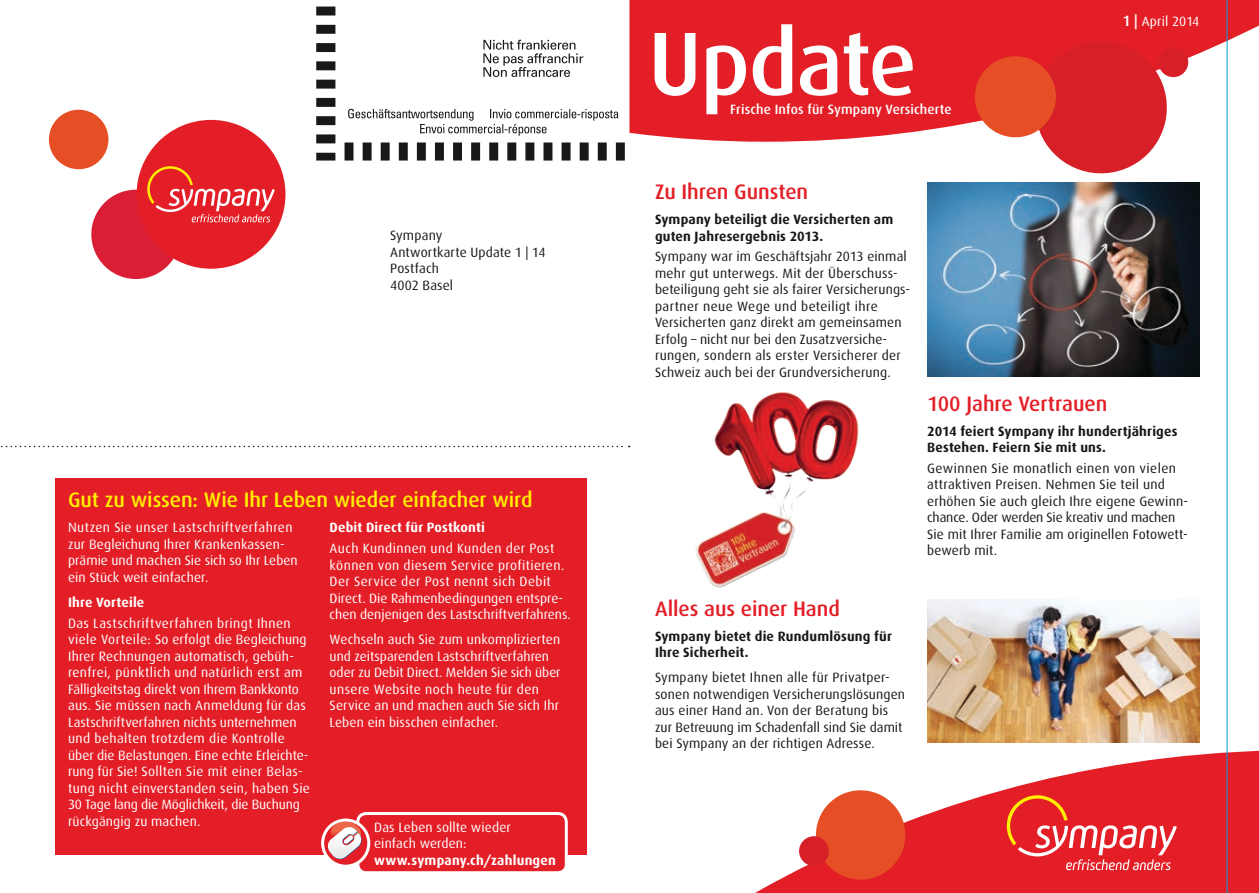
<style>
.page{position:relative;width:1259px;height:893px;background:#fff}
.page>*{position:absolute;margin:0;border:0;box-sizing:border-box;transform-origin:0 0}
.t1{font:500 90px "Dax";letter-spacing:-.02em;color:#fff}
.t2{font:500 21px "Dax";letter-spacing:-.005em;color:#e31e26}
.t3{font:500 21px "Dax";letter-spacing:-.005em;color:#fe0}
.t4{font:13.5px/16.5px "Dax";letter-spacing:.01em;color:#fff}
.t5{font:13.5px/16.5px "Dax";letter-spacing:.01em;color:#181817}
.t6{font:700 13.5px/16.5px "Dax";letter-spacing:.01em;color:#181817}
.t7{font:700 13.5px "Dax";letter-spacing:.015em;color:#fff}
.t8{font:500 13.5px "Dax";letter-spacing:.01em;color:#fff}
.s1{font-weight:500;font-size:15px}
</style>
<div class="page">
<img style="left:927px;top:600px;width:272px;height:142px">
<svg style="left:1px;top:446px;width:629px;height:1px"></svg>
<svg style="left:629px;top:0;width:630px;height:142px;fill:#e31e26"></svg>
<svg style="left:755px;top:750px;width:504px;height:143px;fill:#e31e26"></svg>
<svg style="left:815px;top:790px;width:90px;height:90px"></svg>
<div style="left:799px;top:836px;width:30px;height:30px;background:#d71f27;border-radius:50%"></div>
<div style="left:1158px;top:47px;width:30px;height:30px;background:#d71f27;border-radius:50%"></div>
<svg style="left:971px;top:36px;width:201px;height:138px"></svg>
<div style="left:49px;top:109px;width:60px;height:61px;background:#e64f25;border-radius:50%"></div>
<div style="left:55px;top:478px;width:532px;height:377px;background:#e31e26"></div>
<div style="left:358px;top:813px;width:208px;height:60px;background:#e31e26;border-radius:9px"></div>
<div style="left:356px;top:812px;width:212px;height:62px;border:3px solid #fff;border-radius:9px"></div>
<svg style="left:323px;top:820px;width:46px;height:46px"></svg>
<div style="left:321px;top:818px;width:49px;height:50px;border:3px solid #fff;border-radius:50%"></div>
<div style="left:316px;top:153px;width:19px;height:8px;background:#181817"></div>
<div style="left:316px;top:134px;width:19px;height:9px;background:#181817"></div>
<div style="left:316px;top:116px;width:19px;height:9px;background:#181817"></div>
<div style="left:316px;top:98px;width:19px;height:9px;background:#181817"></div>
<div style="left:316px;top:80px;width:19px;height:9px;background:#181817"></div>
<div style="left:316px;top:61px;width:19px;height:9px;background:#181817"></div>
<div style="left:316px;top:43px;width:19px;height:9px;background:#181817"></div>
<div style="left:316px;top:25px;width:19px;height:9px;background:#181817"></div>
<div style="left:316px;top:7px;width:19px;height:9px;background:#181817"></div>
<div style="left:344px;top:142px;width:9px;height:19px;background:#181817"></div>
<div style="left:363px;top:142px;width:8px;height:19px;background:#181817"></div>
<div style="left:381px;top:142px;width:9px;height:19px;background:#181817"></div>
<div style="left:399px;top:142px;width:9px;height:19px;background:#181817"></div>
<div style="left:417px;top:142px;width:9px;height:19px;background:#181817"></div>
<div style="left:435px;top:142px;width:9px;height:19px;background:#181817"></div>
<div style="left:453px;top:142px;width:9px;height:19px;background:#181817"></div>
<div style="left:471px;top:142px;width:9px;height:19px;background:#181817"></div>
<div style="left:489px;top:142px;width:9px;height:19px;background:#181817"></div>
<div style="left:507px;top:142px;width:9px;height:19px;background:#181817"></div>
<div style="left:525px;top:142px;width:9px;height:19px;background:#181817"></div>
<div style="left:543px;top:142px;width:9px;height:19px;background:#181817"></div>
<div style="left:561px;top:142px;width:9px;height:19px;background:#181817"></div>
<div style="left:579px;top:142px;width:9px;height:19px;background:#181817"></div>
<div style="left:598px;top:142px;width:9px;height:19px;background:#181817"></div>
<div style="left:616px;top:142px;width:9px;height:19px;background:#181817"></div>
<svg style="left:348px;top:109px;width:270px;height:27px"></svg>
<svg style="left:483px;top:40px;width:100px;height:37px"></svg>
<img style="left:695px;top:392px;width:164px;height:196px">
<img style="left:927px;top:183px;width:272px;height:194px">
<svg style="left:1006px;top:795px;width:171px;height:75px"></svg>
<svg style="left:91px;top:119px;width:195px;height:160px"></svg>
<hr style="left:1226px;top:0;width:1px;height:893px;background:#009edd">
<p class="t5" style="left:390px;top:227px;width:157px">Sympany<br>Antwortkarte Update 1 | 14<br>Postfach<br>4002 Basel</p>
<h2 class="t3" style="left:68px;top:488px;width:466px">Gut zu wissen: Wie Ihr Leben wieder einfacher wird</h2>
<p class="t4" style="left:68px;top:520px;width:231px">Nutzen Sie unser Lastschriftverfahren zur Begleichung Ihrer Krankenkassen&shy;prämie und machen Sie sich so Ihr Leben ein Stück weit einfacher.</p>
<p class="t7" style="left:68px;top:595px;width:78px">Ihre Vorteile</p>
<p class="t4" style="left:68px;top:615px;width:243px">Das Lastschriftverfahren bringt Ihnen viele Vorteile: So erfolgt die Begleichung Ihrer Rechnungen automatisch, gebüh&shy;renfrei, pünktlich und natürlich erst am Fälligkeitstag direkt von Ihrem Bankkonto aus. Sie müssen nach Anmeldung für das Lastschriftverfahren nichts unternehmen und behalten trotzdem die Kontrolle über die Belastungen. Eine echte Erleichte&shy;rung für Sie! Sollten Sie mit einer Belas&shy;tung nicht einverstanden sein, haben Sie 30 Tage lang die Möglichkeit, die Buchung rückgängig zu machen.</p>
<p class="t7" style="left:330px;top:520px;width:157px">Debit Direct für Postkonti</p>
<p class="t4" style="left:330px;top:540px;width:243px">Auch Kundinnen und Kunden der Post können von diesem Service profitieren.<br>Der Service der Post nennt sich Debit Direct. Die Rahmenbedingungen entspre&shy;chen denjenigen des Lastschriftverfahrens.</p>
<p class="t4" style="left:330px;top:631px;width:232px">Wechseln auch Sie zum unkomplizierten und zeitsparenden Lastschriftverfahren oder zu Debit Direct. Melden Sie sich über unsere Website noch heute für den Service an und machen auch Sie sich Ihr Leben ein bisschen einfacher.</p>
<p class="t4" style="left:374px;top:819px;width:138px">Das Leben sollte wieder einfach werden:</p>
<p class="t7" style="left:374px;top:852px;width:183px">www.sympany.ch/zahlungen</p>
<h1 class="t1" style="left:648px;top:13px;width:270px">Update</h1>
<p class="t8" style="left:730px;top:102px;width:223px">Frische Infos für Sympany Versicherte</p>
<h2 class="t2" style="left:655px;top:180px;width:155px">Zu Ihren Gunsten</h2>
<p class="t6" style="left:655px;top:211px;width:240px">Sympany beteiligt die Versicherten am guten Jahresergebnis 2013.</p>
<p class="t5" style="left:655px;top:248px;width:257px">Sympany war im Geschäftsjahr 2013 einmal mehr gut unterwegs. Mit der Überschuss&shy;beteiligung geht sie als fairer Versicherungs&shy;partner neue Wege und beteiligt ihre Versicherten ganz direkt am gemeinsamen Erfolg – nicht nur bei den Zusatzversiche&shy;rungen, sondern als erster Versicherer der Schweiz auch bei der Grundversicherung.</p>
<p class="t4" style="left:1122px;top:13px;width:78px"><span class="s1">1 |</span> April 2014</p>
<h2 class="t2" style="left:655px;top:597px;width:186px">Alles aus einer Hand</h2>
<p class="t6" style="left:655px;top:628px;width:238px">Sympany bietet die Rundumlösung für<br>Ihre Sicherheit.</p>
<p class="t5" style="left:655px;top:669px;width:251px">Sympany bietet Ihnen alle für Privatper&shy;sonen notwendigen Versicherungslösungen aus einer Hand an. Von der Beratung bis zur Betreuung im Schadenfall sind Sie damit bei Sympany an der richtigen Adresse.</p>
<h2 class="t2" style="left:927px;top:392px;width:182px">100 Jahre Vertrauen</h2>
<p class="t6" style="left:927px;top:423px;width:252px">2014 feiert Sympany ihr hundertjähriges<br>Bestehen. Feiern Sie mit uns.</p>
<p class="t5" style="left:927px;top:460px;width:262px">Gewinnen Sie monatlich einen von vielen attraktiven Preisen. Nehmen Sie teil und erhöhen Sie auch gleich Ihre eigene Gewinn&shy;chance. Oder werden Sie kreativ und machen Sie mit Ihrer Familie am originellen Fotowett&shy;bewerb mit.</p>
</div>
